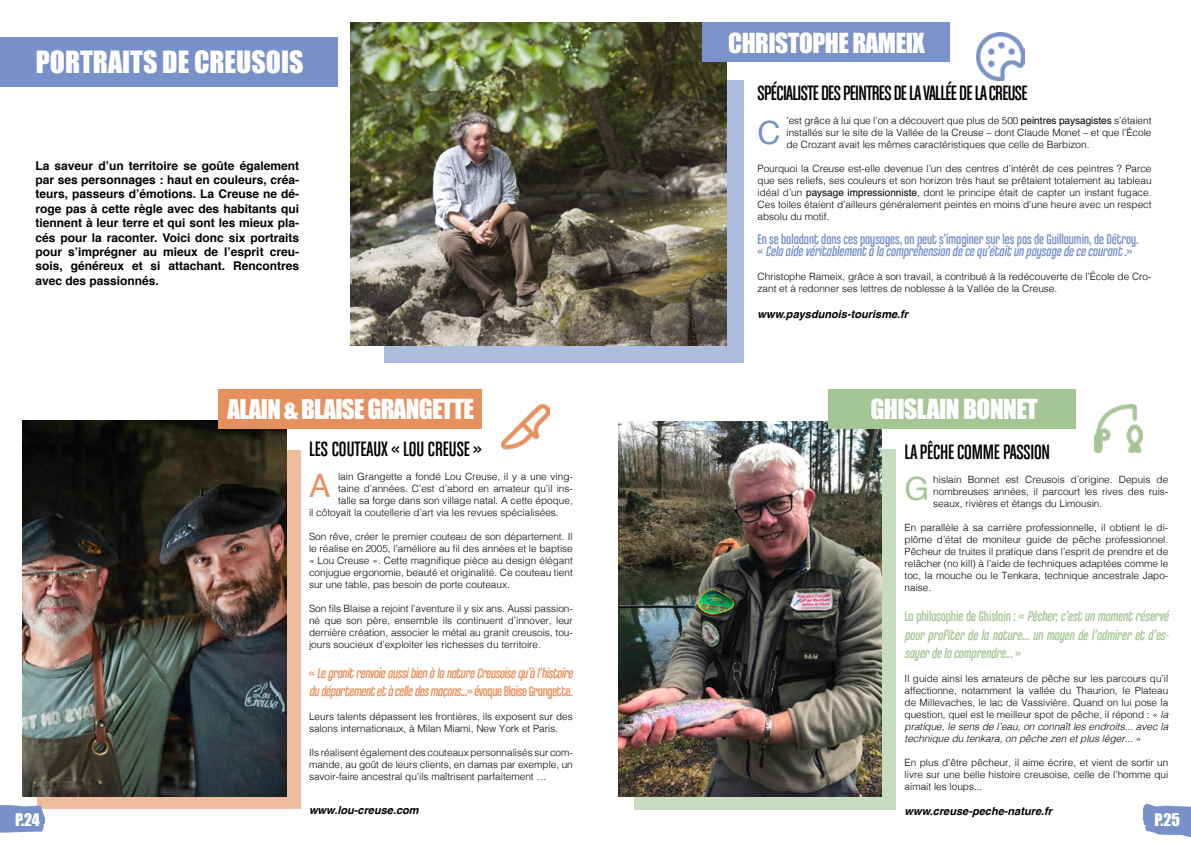
<style>
.page{position:relative;width:1191px;height:842px;background:#fff}
.page>*{position:absolute;margin:0;border:0;box-sizing:border-box;transform-origin:0 0}
.t1{font:32px "Helvetica";color:#e6905e}
.t2{font:32px "Helvetica";color:#a4c695}
.t3{font:32px "Helvetica";color:#7891c9}
.t4{font:28.1px "Impact";color:#fff}
.t5{font:25.4px "Impact";letter-spacing:-.02em;color:#fff}
.t6{font:25px "Impact";letter-spacing:-.03em;color:#fff}
.t7{font:22px "Chalet Comprime Cologne Eighty";letter-spacing:-.025em;color:#000}
.t8{font:22px "Chalet Comprime Cologne Eighty";color:#000}
.t9{font:16px "Impact";color:#fff}
.t10{font:15px/12px "Chalet Comprime Cologne Eighty";color:#7891c9}
.t11{font:italic 15px/18px "Chalet Comprime Cologne Eighty";color:#a4c695;text-align:justify}
.t12{font:italic 15px/18px "Chalet Comprime Cologne Eighty";color:#e6905e}
.t13{font:700 12px/14.4px "Helvetica";color:#000;text-align:justify}
.t14{font:italic 700 11px "Helvetica";color:#000}
.t15{font:300 10px/12px "Helvetica";color:#000;text-align:justify}
.s1{font-size:25.4px}
.s2{font-style:normal}
.s3{font-weight:400}
.s4{font-style:italic}
</style>
<div class="page">
<div style="left:384px;top:81px;width:359px;height:282px;background:#aebdde"></div>
<img style="left:351px;top:23px;width:375px;height:322px">
<div style="left:634px;top:449px;width:262px;height:360px;background:#c8dcbf"></div>
<img style="left:618px;top:421px;width:264px;height:375px">
<div style="left:702px;top:23px;width:248px;height:39px;background:#7a91ca"></div>
<div style="left:0;top:37px;width:338px;height:50px;background:#7891c9"></div>
<svg style="left:37px;top:450px;width:263px;height:359px;fill:#f0bc9e"></svg>
<img style="left:23px;top:420px;width:263px;height:376px">
<div style="left:218px;top:390px;width:264px;height:39px;background:#e6905e"></div>
<div style="left:827px;top:390px;width:248px;height:39px;background:#a4c594"></div>
<svg style="left:0;top:800px;width:45px;height:33px"></svg>
<svg style="left:1142px;top:804px;width:49px;height:33px"></svg>
<img style="left:976px;top:33px;width:48px;height:48px">
<img style="left:502px;top:403px;width:48px;height:47px">
<img style="left:1094px;top:404px;width:48px;height:48px">
<h2 class="t4" style="left:36px;top:40px;width:269px">PORTRAITS DE CREUSOIS</h2>
<p class="t13" style="left:35px;top:158px;width:265px">La saveur d’un territoire se goûte également par ses personnages : haut en couleurs, créa&shy;teurs, passeurs d’émotions. La Creuse ne dé&shy;roge pas à cette règle avec des habitants qui tiennent à leur terre et qui sont les mieux pla&shy;cés pour la raconter. Voici donc six portraits pour s’imprégner au mieux de l’esprit creu&shy;sois, généreux et si attachant. Rencontres avec des passionnés.</p>
<h3 class="t9" style="left:15px;top:807px;width:26px">P.24</h3>
<h3 class="t6" style="left:228px;top:390px;width:248px">ALAIN &amp; BLAISE <span class="s1">GRANGETTE</span></h3>
<h3 class="t8" style="left:309px;top:436px;width:174px">LES COUTEAUX « LOU CREUSE »</h3>
<p class="t15" style="left:338px;top:469px;width:236px">lain Grangette a fondé Lou Creuse, il y a une ving-</p>
<p class="t15" style="left:338px;top:481px;width:236px">taine d’années. C’est d’abord en amateur qu’il ins-</p>
<p class="t15" style="left:338px;top:493px;width:236px">talle sa forge dans son village natal. A cette époque,</p>
<p class="t15" style="left:309px;top:505px;width:251px">il côtoyait la coutellerie d’art via les revues spécialisées.</p>
<p class="t15" style="left:309px;top:529px;width:265px">Son rêve, créer le premier couteau de son département. Il le réalise en 2005, l’améliore au fil des années et le baptise « Lou Creuse ». Cette magnifique pièce au design élégant conjugue ergonomie, beauté et originalité. Ce couteau tient sur une table, pas besoin de porte couteaux.</p>
<p class="t15" style="left:309px;top:601px;width:265px">Son fils Blaise a rejoint l’aventure il y six ans. Aussi passion&shy;né que son père, ensemble ils continuent d’innover, leur dernière création, associer le métal au granit creusois, tou&shy;jours soucieux d’exploiter les richesses du territoire.</p>
<h3 class="t12" style="left:309px;top:664px;width:268px"><span class="s2">«</span> LegranitrenvoieaussibienàlanatureCreusoisequ’àl’histoire dudépartementetàcelledesmaçons...<span class="s2">» év o q u e B l a i s e G r a n g e t t e .</span></h3>
<p class="t15" style="left:309px;top:709px;width:265px">Leurs talents dépassent les frontières, ils exposent sur des salons internationaux, à Milan Miami, New York et Paris.</p>
<p class="t15" style="left:309px;top:745px;width:265px">Ils réalisent également des couteaux personnalisés sur com&shy;mande, au goût de leurs clients, en damas par exemple, un savoir-faire ancestral qu’ils maîtrisent parfaitement …</p>
<p class="t14" style="left:309px;top:801px;width:111px">www.lou-creuse.com</p>
<h1 class="t1" style="left:309px;top:461px;width:23px">A</h1>
<h3 class="t5" style="left:728px;top:23px;width:198px">CHRISTOPHE RAMEIX</h3>
<h3 class="t7" style="left:757px;top:81px;width:271px">SPÉCIALISTE DES PEINTRES DE LA VALLÉE DE LA CREUSE</h3>
<p class="t15" style="left:786px;top:114px;width:366px">’est grâce à lui que l’on a découvert que plus de 500 <span class="s3">peintres paysagistes</span> s’étaient installés sur le site de la Vallée de la Creuse – dont Claude Monet – et que l’École de Crozant avait les mêmes caractéristiques que celle de Barbizon.</p>
<p class="t15" style="left:757px;top:162px;width:395px">Pourquoi la Creuse est-elle devenue l’un des centres d’intérêt de ces peintres ? Parce que ses reliefs, ses couleurs et son horizon très haut se prêtaient totalement au tableau idéal d’un <span class="s3">paysage impressionniste</span>, dont le principe était de capter un instant fugace.<br>Ces toiles étaient d’ailleurs généralement peintes en moins d’une heure avec un respect absolu du motif.</p>
<h3 class="t10" style="left:757px;top:233px;width:382px">En se baladant dans ces paysages, on peut s’imaginer sur les pas de Guillaumin, de Détroy. « <span class="s4">Celaaidevéritablementàlacompréhensiondecequ’étaitunpaysagedececourant.</span>»</h3>
<p class="t15" style="left:757px;top:270px;width:395px">Christophe Rameix, grâce à son travail, a contribué à la redécouverte de l’École de Cro&shy;zant et à redonner ses lettres de noblesse à la Vallée de la Creuse.</p>
<p class="t14" style="left:757px;top:305px;width:152px">www.paysdunois-tourisme.fr</p>
<h1 class="t3" style="left:757px;top:108px;width:25px">C</h1>
<h3 class="t5" style="left:870px;top:390px;width:169px">GHISLAIN BONNET</h3>
<h3 class="t7" style="left:904px;top:440px;width:147px">LA PÊCHE COMME PASSION</h3>
<p class="t15" style="left:933px;top:473px;width:236px">hislain Bonnet est Creusois d’origine. Depuis de nombreuses années, il parcourt les rives des ruis&shy;seaux, rivières et étangs du Limousin.</p>
<p class="t15" style="left:904px;top:521px;width:265px">En parallèle à sa carrière professionnelle, il obtient le di&shy;plôme d’état de moniteur guide de pêche professionnel.<br>Pêcheur de truites il pratique dans l’esprit de prendre et de relâcher (no kill) à l’aide de techniques adaptées comme le toc, la mouche ou le Tenkara, technique ancestrale Japo&shy;naise.</p>
<h3 class="t11" style="left:904px;top:607px;width:268px"><span class="s2">L a p h i l o s o p h i e d e G h i s l a i n : «</span> Pêcher,c’estunmomentréservé pourprofiterdelanature...unmoyendel’admireretd’es&shy;sayerdelacomprendre...<span class="s2">»</span></h3>
<p class="t15" style="left:904px;top:671px;width:265px">Il guide ainsi les amateurs de pêche sur les parcours qu’il affectionne, notamment la vallée du Thaurion, le Plateau de Millevaches, le lac de Vassivière. Quand on lui pose la question, quel est le meilleur spot de pêche, il répond : « <span class="s4">la pratique, le sens de l’eau, on connaît les endroits... avec la technique du tenkara, on pêche zen et plus léger...</span> »</p>
<p class="t15" style="left:904px;top:755px;width:265px">En plus d’être pêcheur, il aime écrire, et vient de sortir un livre sur une belle histoire creusoise, celle de l’homme qui aimait les loups...</p>
<p class="t14" style="left:904px;top:802px;width:149px">www.creuse-peche-nature.fr</p>
<h1 class="t2" style="left:904px;top:464px;width:26px">G</h1>
<h3 class="t9" style="left:1154px;top:807px;width:27px">P.25</h3>
</div>
